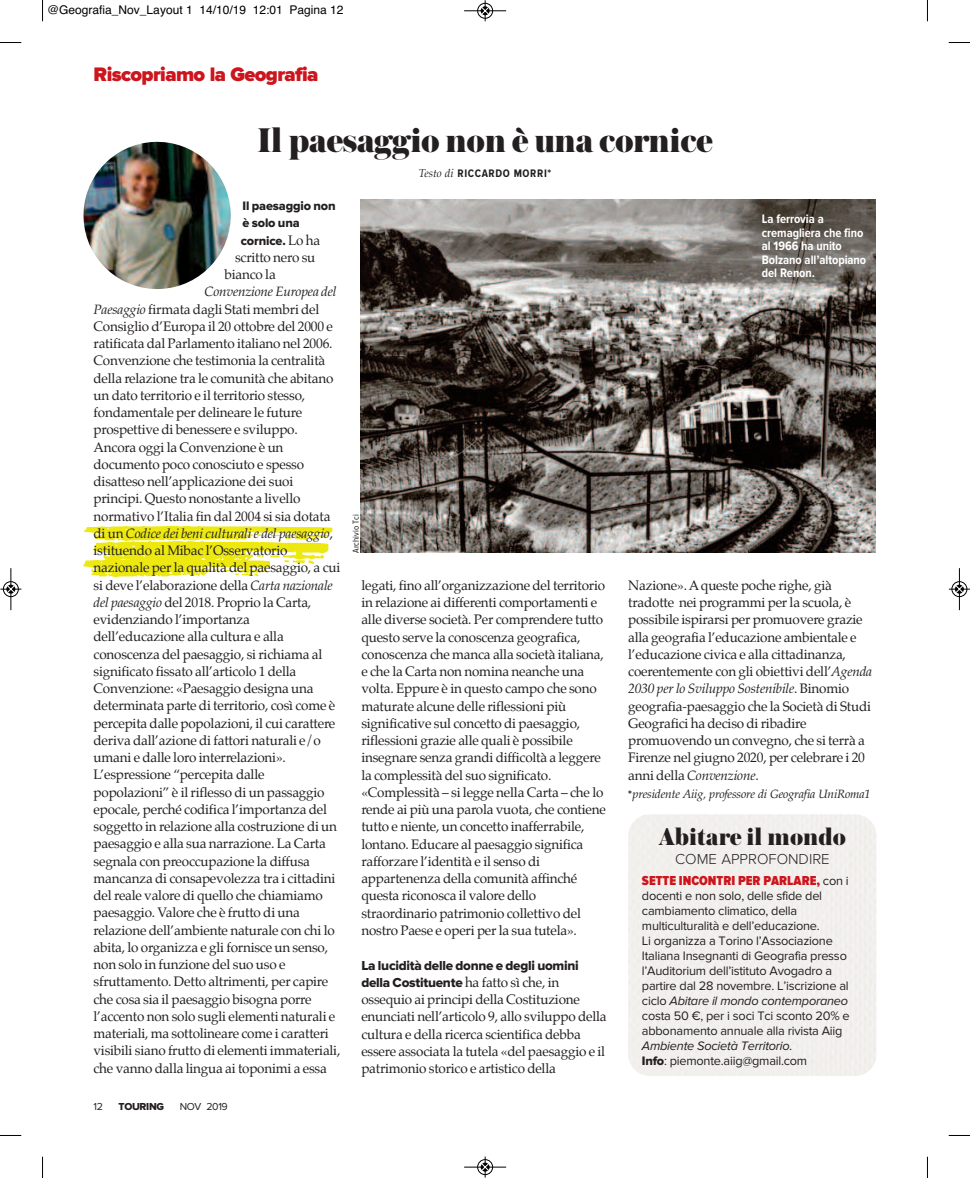
<style>
.page{position:relative;width:970px;height:1178px;background:#fff}
.page>*{position:absolute;margin:0;border:0;box-sizing:border-box;transform-origin:0 0}
.t1{font:900 36px "Austin";letter-spacing:-.015em;color:#231f20}
.t2{font:900 25.5px "Austin";color:#231f20}
.t3{font:900 20.25px "Proxima Nova";letter-spacing:-.03em;color:#cd151d}
.t4{font:300 15px "Proxima Nova";color:#231f20}
.t5{font:13.5px/17.2px "Palatino";letter-spacing:-.015em;color:#231f20}
.t6{font:13.5px/17.2px "Proxima Nova Extrabld";letter-spacing:-.02em;color:#231f20}
.t7{font:900 13.5px "Proxima Nova Cond";color:#cd151d}
.t8{font:12.75px/15px "Proxima Nova";letter-spacing:-.02em;color:#231f20}
.t9{font:700 12.75px/13.5px "Proxima Nova Cond";letter-spacing:-.005em;color:#fff}
.t10{font:italic 12.75px/15px "Proxima Nova";letter-spacing:-.02em;color:#231f20}
.t11{font:12.75px/17.2px "Proxima Nova Extrabld";letter-spacing:-.01em;color:#231f20}
.t12{font:italic 12px "Palatino";letter-spacing:-.015em;color:#231f20}
.t13{font:12px "Helvetica";color:#000}
.t14{font:700 11.4px "Proxima Nova Cond";letter-spacing:.055em;color:#231f20}
.t15{font:10.5px "Proxima Nova";letter-spacing:-.03em;color:#231f20}
.t16{font:10.5px "Proxima Nova Extrabld";letter-spacing:-.03em;color:#231f20}
.t17{font:9px "Proxima Nova Cond";color:#231f20}
.s1{font-family:"Palatino";font-weight:400;font-style:italic;font-size:11.25px}
.s2{font-family:"Palatino";font-size:13.5px}
.s3{font-style:italic}
.s4{font-family:"Palatino"}
.s5{font-family:"Proxima Nova Cond";font-weight:700;font-style:normal;font-size:11.4px}
.s6{font-family:"Proxima Nova";font-weight:400;font-size:12.75px;color:#231f20}
.s7{font-family:"Proxima Nova Extrabld";font-style:normal}
.s8{font-style:normal}
</style>
<div class="page">
<img style="left:360px;top:200px;width:515px;height:353px">
<svg style="left:83px;top:526px;width:249px;height:51px"></svg>
<img style="left:83px;top:141px;width:148px;height:148px">
<svg style="left:42px;top:0;width:1px;height:21px"></svg>
<svg style="left:0;top:42px;width:21px;height:1px"></svg>
<svg style="left:926px;top:0;width:2px;height:21px"></svg>
<svg style="left:948px;top:42px;width:21px;height:1px"></svg>
<svg style="left:42px;top:1157px;width:1px;height:21px"></svg>
<svg style="left:0;top:1135px;width:21px;height:1px"></svg>
<svg style="left:926px;top:1157px;width:2px;height:21px"></svg>
<svg style="left:948px;top:1135px;width:21px;height:1px"></svg>
<div style="left:477px;top:3px;width:16px;height:16px;border:1px solid #fff;border-radius:50%"></div>
<hr style="left:464px;top:11px;width:42px;height:1px;background:#000">
<div style="left:477px;top:3px;width:16px;height:15px;border:1px solid #000;border-radius:50%"></div>
<svg style="left:481px;top:0;width:8px;height:21px"></svg>
<hr style="left:464px;top:1167px;width:42px;height:1px;background:#000">
<div style="left:477px;top:1159px;width:16px;height:16px;border:1px solid #000;border-radius:50%"></div>
<svg style="left:481px;top:1156px;width:8px;height:21px"></svg>
<hr style="left:11px;top:568px;width:1px;height:42px;background:#000">
<div style="left:3px;top:581px;width:16px;height:16px;border:1px solid #000;border-radius:50%"></div>
<svg style="left:0;top:585px;width:21px;height:8px"></svg>
<hr style="left:959px;top:568px;width:1px;height:42px;background:#000">
<div style="left:951px;top:581px;width:16px;height:16px;border:1px solid #000;border-radius:50%"></div>
<svg style="left:948px;top:585px;width:21px;height:8px"></svg>
<p class="t13" style="left:47px;top:2px;width:298px">@Geografia_Nov_Layout 1 14/10/19 12:01 Pagina 12</p>
<h3 class="t3" style="left:94px;top:67px;width:226px">Riscopriamo la Geografia</h3>
<h1 class="t1" style="left:257px;top:127px;width:457px">Il paesaggio non è una cornice</h1>
<p class="t14" style="left:418px;top:169px;width:134px"><span class="s1">Testo di</span> RICCARDO MORRI*</p>
<p class="t11" style="left:241px;top:198px;width:96px">Il paesaggio non è solo una cornice. <span class="s2">Lo ha</span></p>
<p class="t5" style="left:224px;top:249px;width:92px;text-indent:10px">scritto nero su bianco la</p>
<p class="t5" style="left:93px;top:284px;width:248px;text-indent:111px"><span class="s3">Convenzione Europea del Paesaggio</span> firmata dagli Stati membri del Consiglio d’Europa il 20 ottobre del 2000 e ratificata dal Parlamento italiano nel 2006.<br>Convenzione che testimonia la centralità della relazione tra le comunità che abitano un dato territorio e il territorio stesso, fondamentale per delineare le future prospettive di benessere e sviluppo.<br>Ancora oggi la Convenzione è un documento poco conosciuto e spesso disatteso nell’applicazione dei suoi principi. Questo nonostante a livello normativo l’Italia fin dal 2004 si sia dotata di un <span class="s3">Codice dei beni culturali e del paesaggio</span>, istituendo al Mibac l’Osservatorio nazionale per la qualità del paesaggio, a cui si deve l’elaborazione della <span class="s3">Carta nazionale del paesaggio</span> del 2018. Proprio la Carta, evidenziando l’importanza dell’educazione alla cultura e alla conoscenza del paesaggio, si richiama al significato fissato all’articolo 1 della Convenzione: «Paesaggio designa una determinata parte di territorio, così come è percepita dalle popolazioni, il cui carattere deriva dall’azione di fattori naturali e/o umani e dalle loro interrelazioni».<br>L’espressione “percepita dalle popolazioni” è il riflesso di un passaggio epocale, perché codifica l’importanza del soggetto in relazione alla costruzione di un paesaggio e alla sua narrazione. La Carta segnala con preoccupazione la diffusa mancanza di consapevolezza tra i cittadini del reale valore di quello che chiamiamo paesaggio. Valore che è frutto di una relazione dell’ambiente naturale con chi lo abita, lo organizza e gli fornisce un senso, non solo in funzione del suo uso e sfruttamento. Detto altrimenti, per capire che cosa sia il paesaggio bisogna porre l’accento non solo sugli elementi naturali e materiali, ma sottolineare come i caratteri visibili siano frutto di elementi immateriali, che vanno dalla lingua ai toponimi a essa</p>
<p class="t15" style="left:93px;top:1103px;width:11px">12</p>
<p class="t16" style="left:118px;top:1103px;width:47px">TOURING</p>
<p class="t15" style="left:180px;top:1103px;width:50px">NOV 2019</p>
<p class="t17" style="left:353px;top:553px;width:40px;rotate:-90deg">Archivio Tci</p>
<p class="t5" style="left:361px;top:578px;width:246px">legati, fino all’organizzazione del territorio in relazione ai differenti comportamenti e alle diverse società. Per comprendere tutto questo serve la conoscenza geografica, conoscenza che manca alla società italiana, e che la Carta non nomina neanche una volta. Eppure è in questo campo che sono maturate alcune delle riflessioni più significative sul concetto di paesaggio, riflessioni grazie alle quali è possibile insegnare senza grandi difficoltà a leggere la complessità del suo significato. «Complessità – si legge nella Carta – che lo rende ai più una parola vuota, che contiene tutto e niente, un concetto inafferrabile, lontano. Educare al paesaggio significa rafforzare l’identità e il senso di appartenenza della comunità affinché questa riconosca il valore dello straordinario patrimonio collettivo del nostro Paese e operi per la sua tutela».</p>
<p class="t6" style="left:361px;top:957px;width:219px">La lucidità delle donne e degli uomini della Costituente <span class="s4">ha fatto sì che, in</span></p>
<p class="t5" style="left:361px;top:992px;width:247px">ossequio ai principi della Costituzione enunciati nell’articolo 9, allo sviluppo della cultura e della ricerca scientifica debba essere associata la tutela «del paesaggio e il patrimonio storico e artistico della</p>
<p class="t9" style="left:761px;top:213px;width:106px">La ferrovia a cremagliera che fino al 1966 ha unito<br>Bolzano all’altopiano del Renon.</p>
<p class="t5" style="left:628px;top:578px;width:245px">Nazione».Aqueste poche righe, già tradotte nei programmi per la scuola, è possibile ispirarsi per promuovere grazie alla geografia l’educazione ambientale e l’educazione civica e alla cittadinanza, coerentemente con gli obiettivi dell’<span class="s3">Agenda 2030 per lo Sviluppo Sostenibile</span>. Binomio geografia-paesaggio che la Società di Studi Geografici ha deciso di ribadire promuovendo un convegno, che si terrà a Firenze nel giugno 2020, per celebrare i 20 anni della <span class="s3">Convenzione</span>.</p>
<p class="t12" style="left:628px;top:789px;width:244px"><span class="s5">*</span>presidente Aiig, professore di Geografia UniRoma1</p>
<h2 class="t2" style="left:658px;top:827px;width:189px">Abitare il mondo</h2>
<p class="t4" style="left:675px;top:854px;width:156px">COME APPROFONDIRE</p>
<p class="t7" style="left:642px;top:875px;width:208px">SETTE INCONTRI PER PARLARE, <span class="s6">con i</span></p>
<p class="t8" style="left:642px;top:889px;width:209px">docenti e non solo, delle sfide del cambiamento climatico, della multiculturalità e dell’educazione.<br>Li organizza a Torino l’Associazione Italiana Insegnanti di Geografia presso l’Auditorium dell’istituto Avogadro a partire dal 28 novembre. L’iscrizione al ciclo <span class="s3">Abitare il mondo contemporaneo </span>costa 50 €, per i soci Tci sconto 20% e abbonamento annuale alla rivista Aiig</p>
<p class="t10" style="left:642px;top:1039px;width:167px">Ambiente Società Territorio.<br><span class="s7">Info</span><span class="s8">: piemonte.aiig@gmail.com</span></p>
</div>
